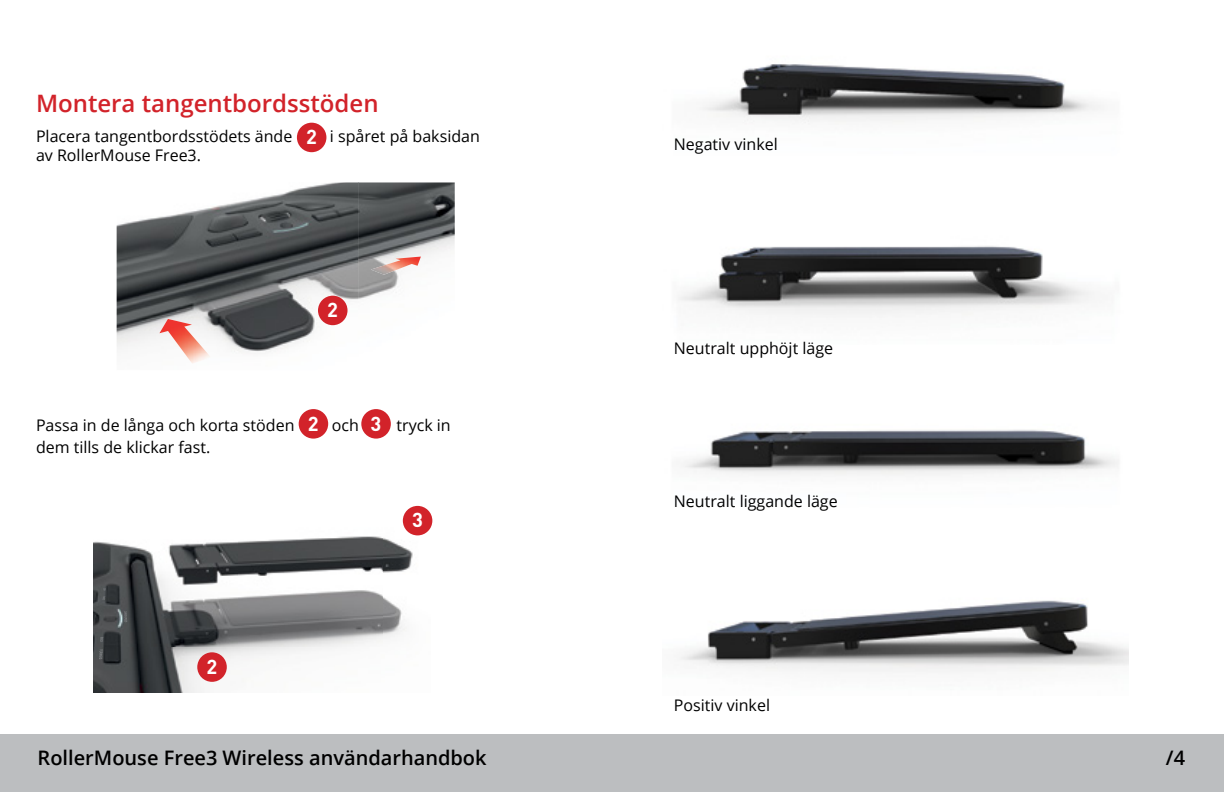
<style>
.page{position:relative;width:1224px;height:792px;background:#fff}
.page>*{position:absolute;margin:0;border:0;box-sizing:border-box;transform-origin:0 0}
.t1{font:600 24px "Open Sans";color:#d2232a}
.t2{font:600 20px "Open Sans";color:#000}
.t3{font:700 20px "DINOT";color:#fff}
.t4{font:16px "Open Sans";color:#000}
</style>
<div class="page">
<div style="left:0;top:734px;width:1224px;height:58px;background:#bcbec0"></div>
<img style="left:117px;top:182px;width:338px;height:171px">
<img style="left:159px;top:319px;width:52px;height:45px">
<img style="left:371px;top:257px;width:50px;height:18px">
<img style="left:93px;top:506px;width:338px;height:187px">
<svg style="left:124px;top:611px;width:3px;height:11px"></svg>
<svg style="left:103px;top:588px;width:3px;height:12px"></svg>
<svg style="left:100px;top:637px;width:3px;height:5px"></svg>
<svg style="left:99px;top:649px;width:4px;height:10px"></svg>
<div style="left:297px;top:123px;width:29px;height:29px;background:#d2232a;border-radius:50%"></div>
<div style="left:299px;top:409px;width:29px;height:30px;background:#d2232a;border-radius:50%"></div>
<div style="left:197px;top:652px;width:30px;height:30px;background:#d2232a;border-radius:50%"></div>
<div style="left:361px;top:409px;width:30px;height:30px;background:#d2232a;border-radius:50%"></div>
<div style="left:403px;top:506px;width:29px;height:29px;background:#d2232a;border-radius:50%"></div>
<div style="left:318px;top:296px;width:30px;height:29px;background:#d2232a;border-radius:50%"></div>
<img style="left:702px;top:64px;width:399px;height:59px">
<img style="left:678px;top:246px;width:416px;height:69px">
<img style="left:683px;top:429px;width:436px;height:46px">
<img style="left:680px;top:600px;width:449px;height:72px">
<h1 class="t1" style="left:36px;top:87px;width:344px">Montera tangentbordsstöden</h1>
<p class="t4" style="left:36px;top:125px;width:258px">Placera tangentbordsstödets ände</p>
<p class="t4" style="left:330px;top:125px;width:152px">i spåret på baksidan</p>
<p class="t4" style="left:36px;top:144px;width:167px">av RollerMouse Free3.</p>
<p class="t3" style="left:306px;top:124px;width:12px">2</p>
<p class="t3" style="left:327px;top:297px;width:12px">2</p>
<p class="t3" style="left:308px;top:410px;width:12px">2</p>
<p class="t3" style="left:371px;top:410px;width:12px">3</p>
<p class="t4" style="left:36px;top:414px;width:260px">Passa in de långa och korta stöden</p>
<p class="t4" style="left:332px;top:414px;width:29px">och</p>
<p class="t4" style="left:397px;top:414px;width:56px">tryck in</p>
<p class="t4" style="left:36px;top:436px;width:176px">dem tills de klickar fast.</p>
<p class="t3" style="left:206px;top:654px;width:12px">2</p>
<p class="t3" style="left:412px;top:507px;width:12px">3</p>
<p class="t2" style="left:38px;top:744px;width:451px">RollerMouse Free3 Wireless användarhandbok</p>
<p class="t4" style="left:674px;top:133px;width:105px">Negativ vinkel</p>
<p class="t4" style="left:674px;top:337px;width:161px">Neutralt upphöjt läge</p>
<p class="t4" style="left:674px;top:491px;width:165px">Neutralt liggande läge</p>
<p class="t4" style="left:674px;top:694px;width:98px">Positiv vinkel</p>
<p class="t2" style="left:1166px;top:744px;width:21px">/4</p>
</div>
